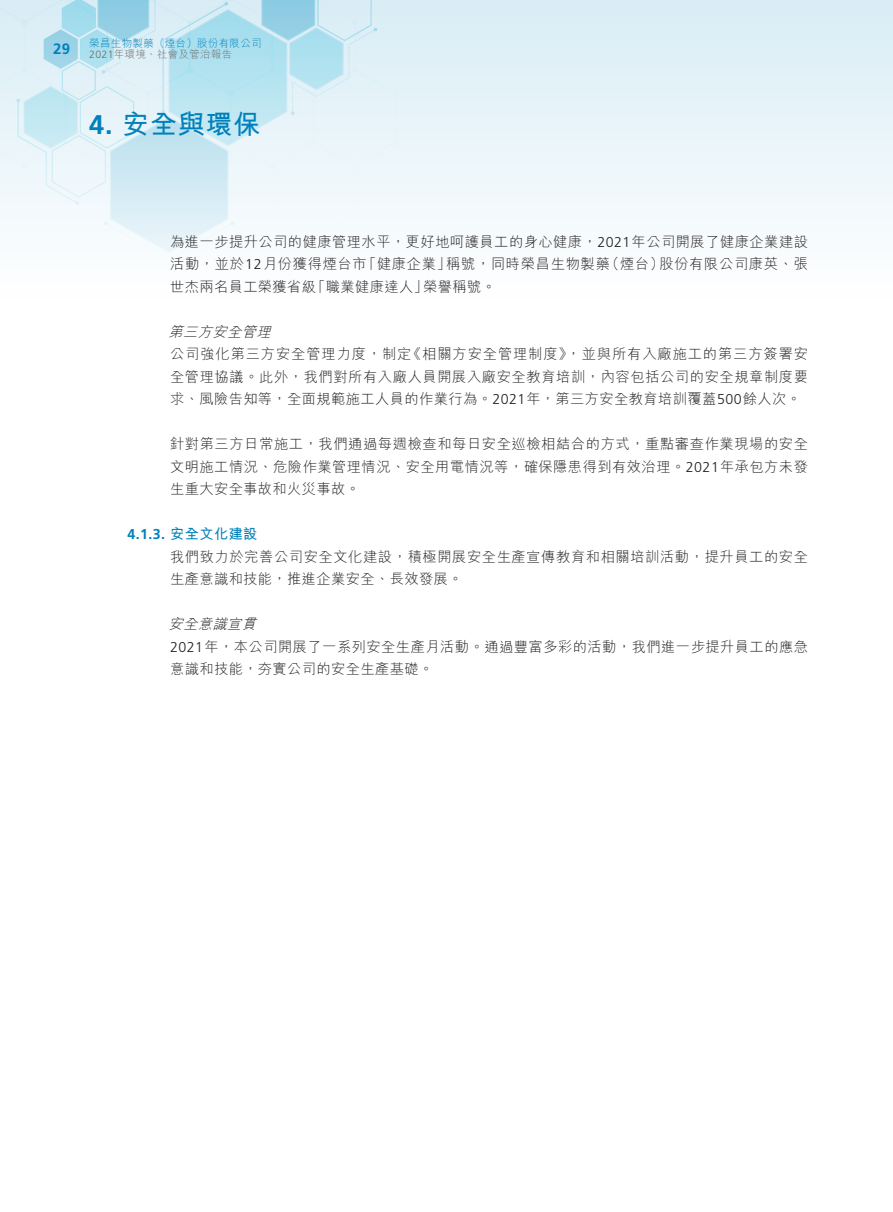
<style>
.page{position:relative;width:893px;height:1212px;background:#fff}
.page>*{position:absolute;margin:0;border:0;box-sizing:border-box;transform-origin:0 0}
.t1{font:700 27px "M Hei HK";letter-spacing:.03em;color:#0081bb}
.t2{font:700 15px "Frutiger LT Std";color:#0081bb}
.t3{font:300 14.25px/22.5px "M Hei HK";letter-spacing:.035em;color:#231f20}
.t4{font:300 14.25px "M Hei HK";letter-spacing:.065em;color:#231f20}
.t5{font:700 14.25px "Frutiger LT Std";color:#0081bb}
.t6{font:italic 300 14.25px "M Hei HK";color:#231f20}
.t7{font:300 10.5px "M Hei HK";letter-spacing:.03em;color:#0081bb}
.t8{font:300 10.5px "M Hei HK";letter-spacing:.03em;color:#6c6d70}
.s1{font-family:"Frutiger LT Std"}
.s2{font-family:"M Hei HK"}
.s3{font-style:italic}
</style>
<div class="page">
<div style="left:0;top:0;width:893px;height:301px;background:linear-gradient(to bottom,#d9edf5,#fff)"></div>
<img style="left:0;top:0;width:458px;height:301px">
<p class="t7" style="left:89px;top:38px;width:174px">榮昌生物製藥（煙台）股份有限公司</p>
<p class="t2" style="left:53px;top:40px;width:19px">29</p>
<p class="t8" style="left:89px;top:49px;width:144px"><span class="s1">2021</span>年環境、社會及管治報告</p>
<h1 class="t1" style="left:89px;top:104px;width:173px"><span class="s1">4.</span> 安全與環保</h1>
<p class="t3" style="left:170px;top:230px;width:639px;text-align:right">為進一步提升公司的健康管理水平，更好地呵護員工的身心健康，<span class="s1">2021</span>年公司開展了健康企業建設股份有限公司康英、張</p>
<p class="t3" style="left:605px;top:252px;width:61px">（煙台）</p>
<p class="t3" style="left:446px;top:252px;width:165px">稱號，同時榮昌生物製藥</p>
<p class="t3" style="left:170px;top:252px;width:198px">活動，並於<span class="s1">12</span>月份獲得煙台市</p>
<p class="t3" style="left:362px;top:252px;width:90px">「健康企業」</p>
<p class="t3" style="left:170px;top:275px;width:148px">世杰兩名員工榮獲省級</p>
<p class="t6" style="left:169px;top:324px;width:107px">第三方安全管理</p>
<p class="t3" style="left:423px;top:275px;width:74px">榮譽稱號。</p>
<p class="t3" style="left:311px;top:275px;width:118px">「職業健康達人」</p>
<p class="t3" style="left:170px;top:342px;width:639px">公司強化第三方安全管理力度，制定<br>全管理協議。此外，我們對所有入廠人員開展入廠安全教育培訓，內容包括公司的安全規章制度要求、風險告知等，全面規範施工人員的作業行為。<span class="s1">2021</span>年，第三方安全教育培訓覆蓋<span class="s1">500</span>餘人次。</p>
<p class="t3" style="left:170px;top:432px;width:639px;text-align:justify">針對第三方日常施工，我們通過每週檢查和每日安全巡檢相結合的方式，重點審查作業現場的安全文明施工情況、危險作業管理情況、安全用電情況等，確保隱患得到有效治理。<span class="s1">2021</span>年承包方未發生重大安全事故和火災事故。</p>
<p class="t5" style="left:128px;top:526px;width:132px">4.1.3. <span class="s2">安全文化建設</span></p>
<p class="t3" style="left:170px;top:545px;width:639px">我們致力於完善公司安全文化建設，積極開展安全生產宣傳教育和相關培訓活動，提升員工的安全生產意識和技能，推進企業安全、長效發展。</p>
<p class="t3" style="left:169px;top:612px;width:641px"><span class="s3">安全意識宣貫<br></span><span class="s1">2021</span>年，本公司開展了一系列安全生產月活動。通過豐富多彩的活動，我們進一步提升員工的應急意識和技能，夯實公司的安全生產基礎。</p>
<p class="t4" style="left:407px;top:347px;width:402px">《相關方安全管理制度 ，》 並與所有入廠施工的第三方簽署安</p>
</div>
